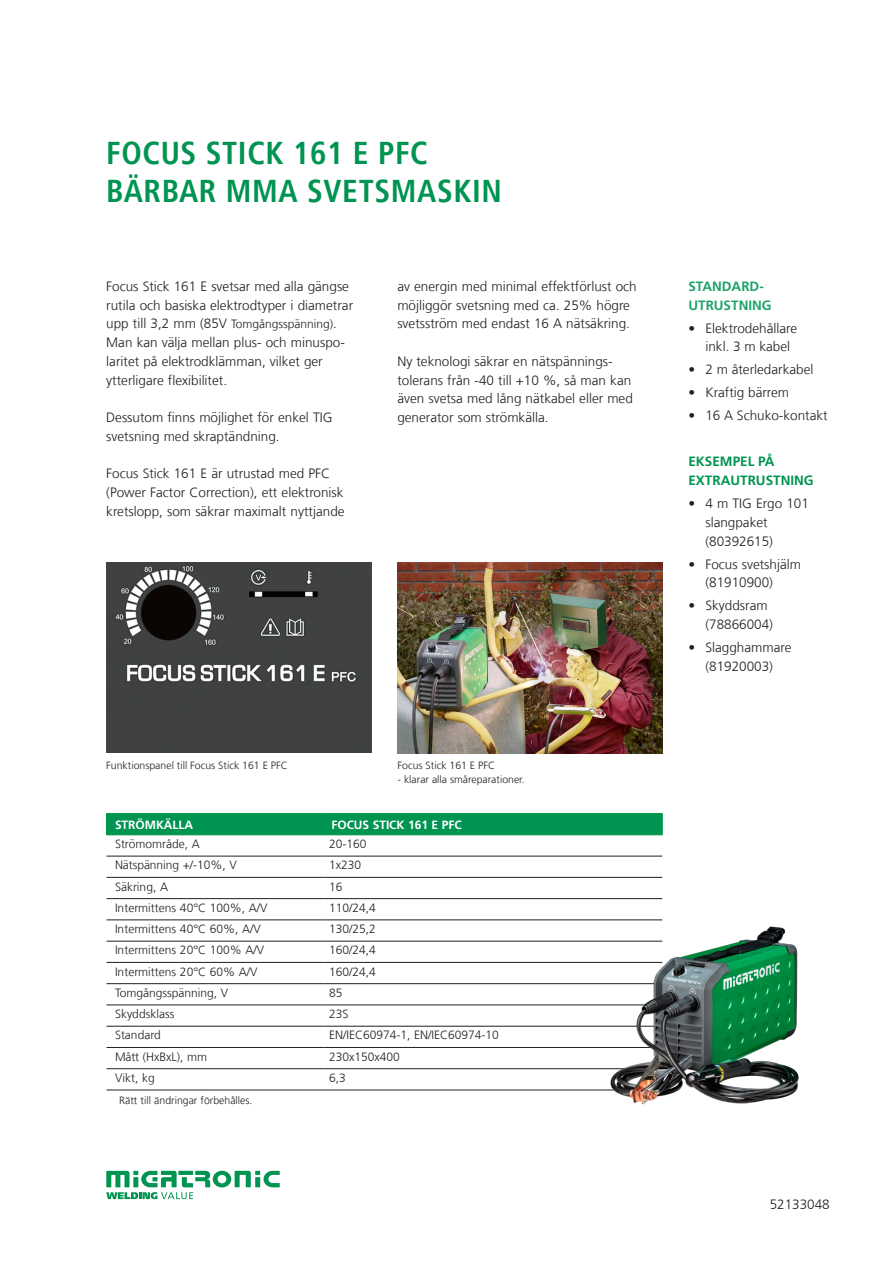
<style>
.page{position:relative;width:893px;height:1263px;background:#fff}
.page>*{position:absolute;margin:0;border:0;box-sizing:border-box;transform-origin:0 0}
.t1{font:700 condensed 31.5px "Frutiger LT Pro";letter-spacing:.02em;color:#009451}
.Brødtxt{font:300 13.5px/18.8px "Frutiger LT Com";color:#231f20}
.Brødtekst{font:700 13.5px/18.8px "Frutiger LT Pro";color:#009451}
.Brødtekst-2{font:700 13.5px/18.8px "Frutiger LT Pro";color:#1ea36b}
.t2{font:300 12px "Frutiger LT Com";color:#231f20}
.t3{font:700 12px "Frutiger LT Pro";letter-spacing:-.005em;color:#fff}
.t4{font:300 10.5px "Frutiger LT Com";color:#231f20}
.t5{font:300 10.5px "Frutiger LT Pro";color:#231f20}
.s1{font-size:12px}
.s2{font-family:"Frutiger LT Pro"}
</style>
<div class="page">
<hr style="left:106px;top:856px;width:217px;height:1px;background:#231f20">
<hr style="left:323px;top:856px;width:339px;height:1px;background:#231f20">
<hr style="left:106px;top:877px;width:217px;height:1px;background:#231f20">
<hr style="left:323px;top:877px;width:339px;height:1px;background:#231f20">
<hr style="left:106px;top:898px;width:217px;height:1px;background:#231f20">
<hr style="left:323px;top:898px;width:339px;height:1px;background:#231f20">
<hr style="left:106px;top:920px;width:217px;height:1px;background:#231f20">
<hr style="left:323px;top:920px;width:339px;height:1px;background:#231f20">
<hr style="left:106px;top:941px;width:217px;height:1px;background:#231f20">
<hr style="left:323px;top:941px;width:339px;height:1px;background:#231f20">
<hr style="left:106px;top:962px;width:217px;height:1px;background:#231f20">
<hr style="left:323px;top:962px;width:339px;height:1px;background:#231f20">
<hr style="left:106px;top:983px;width:217px;height:1px;background:#231f20">
<hr style="left:323px;top:983px;width:339px;height:1px;background:#231f20">
<hr style="left:106px;top:1005px;width:217px;height:1px;background:#231f20">
<hr style="left:323px;top:1005px;width:339px;height:1px;background:#231f20">
<hr style="left:106px;top:1026px;width:217px;height:1px;background:#231f20">
<hr style="left:323px;top:1026px;width:339px;height:1px;background:#231f20">
<hr style="left:106px;top:1047px;width:217px;height:1px;background:#231f20">
<hr style="left:323px;top:1047px;width:339px;height:1px;background:#231f20">
<hr style="left:106px;top:1068px;width:217px;height:1px;background:#231f20">
<hr style="left:323px;top:1068px;width:339px;height:1px;background:#231f20">
<hr style="left:106px;top:1090px;width:217px;height:1px;background:#231f20">
<hr style="left:323px;top:1090px;width:340px;height:1px;background:#231f20">
<div style="left:106px;top:813px;width:557px;height:22px;background:#009451"></div>
<hr style="left:106px;top:834px;width:217px;height:1px;background:#009451">
<hr style="left:323px;top:834px;width:339px;height:1px;background:#009451">
<img style="left:398px;top:562px;width:265px;height:191px">
<img style="left:106px;top:563px;width:265px;height:190px">
<img style="left:607px;top:926px;width:192px;height:178px">
<svg style="left:106px;top:1171px;width:174px;height:28px"></svg>
<p class="t1" style="left:106px;top:134px;width:323px">FOCUS STICK 161 E PFC</p>
<p class="t1" style="left:106px;top:172px;width:397px">BÄRBAR MMA SVETSMASKIN</p>
<p class="Brødtxt" style="left:106px;top:277px;width:248px">Focus Stick 161 E svetsar med alla gängse rutila och basiska elektrodtyper i diametrar upp till 3,2 mm (85V <span class="s1">Tomgångsspänning)</span>.<br>Man kan välja mellan plus- och minuspo&shy;laritet på elektrodklämman, vilket ger ytterligare flexibilitet.</p>
<p class="Brødtxt" style="left:106px;top:408px;width:228px">Dessutom finns möjlighet för enkel TIG svetsning med skraptändning.</p>
<p class="Brødtxt" style="left:106px;top:464px;width:240px">Focus Stick 161 E är utrustad med PFC (Power Factor Correction), ett elektronisk kretslopp, som säkrar maximalt nyttjande</p>
<p class="Brødtxt" style="left:397px;top:277px;width:241px">av energin med minimal effektförlust och möjliggör svetsning med ca. 25% högre svetsström med endast 16 A nätsäkring.</p>
<p class="Brødtxt" style="left:397px;top:352px;width:237px">Ny teknologi säkrar en nätspännings&shy;tolerans från -40 till +10 %, så man kan även svetsa med lång nätkabel eller med generator som strömkälla.</p>
<p class="t4" style="left:106px;top:759px;width:183px">Funktionspanel till Focus Stick 161 E PFC</p>
<p class="t4" style="left:398px;top:759px;width:99px">Focus Stick 161 E PFC</p>
<p class="t4" style="left:398px;top:773px;width:129px">- klarar alla småreparationer.</p>
<p class="t3" style="left:115px;top:817px;width:80px">STRÖMKÄLLA</p>
<p class="t3" style="left:331px;top:817px;width:132px">FOCUS STICK 161 E PFC</p>
<p class="t2" style="left:115px;top:837px;width:86px">Strömområde, A</p>
<p class="t2" style="left:329px;top:837px;width:39px">20-160</p>
<p class="t2" style="left:115px;top:858px;width:123px">Nätspänning +/-10%, V</p>
<p class="t2" style="left:329px;top:858px;width:34px">1x230</p>
<p class="t2" style="left:115px;top:879px;width:55px">Säkring, A</p>
<p class="t2" style="left:329px;top:879px;width:15px">16</p>
<p class="t2" style="left:115px;top:901px;width:154px">Intermittens 40°C 100%, A/V</p>
<p class="t2" style="left:329px;top:901px;width:48px">110/24,4</p>
<p class="t2" style="left:115px;top:922px;width:147px">Intermittens 40°C 60%, A/V</p>
<p class="t2" style="left:329px;top:922px;width:48px">130/25,2</p>
<p class="t2" style="left:115px;top:943px;width:151px">Intermittens 20°C 100% A/V</p>
<p class="t2" style="left:329px;top:943px;width:48px">160/24,4</p>
<p class="t2" style="left:115px;top:964px;width:144px">Intermittens 20°C 60% A/V</p>
<p class="t2" style="left:329px;top:964px;width:48px">160/24,4</p>
<p class="t2" style="left:115px;top:986px;width:115px">Tomgångsspänning, V</p>
<p class="t2" style="left:329px;top:986px;width:15px">85</p>
<p class="t2" style="left:115px;top:1007px;width:61px">Skyddsklass</p>
<p class="t2" style="left:329px;top:1007px;width:21px">23S</p>
<p class="t2" style="left:115px;top:1028px;width:47px">Standard</p>
<p class="t2" style="left:329px;top:1028px;width:171px">EN/IEC60974-1, EN/IEC60974-10</p>
<p class="t2" style="left:115px;top:1049px;width:94px">Mått (HxBxL), mm</p>
<p class="t2" style="left:329px;top:1049px;width:72px">230x150x400</p>
<p class="t2" style="left:115px;top:1071px;width:41px">Vikt, kg</p>
<p class="t2" style="left:329px;top:1071px;width:18px">6,3</p>
<p class="t5" style="left:119px;top:1094px;width:135px">Rätt till ändringar förbehålles.</p>
<p class="Brødtekst-2" style="left:688px;top:277px;width:85px">STANDARD-<br>UTRUSTNING</p>
<p class="Brødtxt" style="left:705px;top:319px;width:93px;text-indent:-17px">• Elektrodehållare inkl. 3 m kabel</p>
<p class="Brødtxt" style="left:688px;top:360px;width:127px">• 2 m återledarkabel</p>
<p class="Brødtxt" style="left:688px;top:383px;width:102px">• Kraftig bärrem</p>
<p class="Brødtxt" style="left:688px;top:406px;width:141px">• 16 A Schuko-kontakt</p>
<p class="Brødtekst" style="left:688px;top:452px;width:127px">EKSEMPEL PÅ<br>EXTRAUTRUSTNING</p>
<p class="Brødtxt" style="left:705px;top:494px;width:105px;text-indent:-17px">• 4 m TIG Ergo 101 slangpaket (80392615)</p>
<p class="Brødtxt" style="left:705px;top:555px;width:97px;text-indent:-17px">• Focus svetshjälm (<span class="s2">81910900</span>)</p>
<p class="Brødtxt" style="left:705px;top:596px;width:69px;text-indent:-17px">• Skyddsram (78866004)</p>
<p class="Brødtxt" style="left:688px;top:638px;width:105px;text-align:center">• Slagghammare (81920003)</p>
<p class="Brødtxt" style="left:770px;top:1195px;width:62px">52133048</p>
</div>
